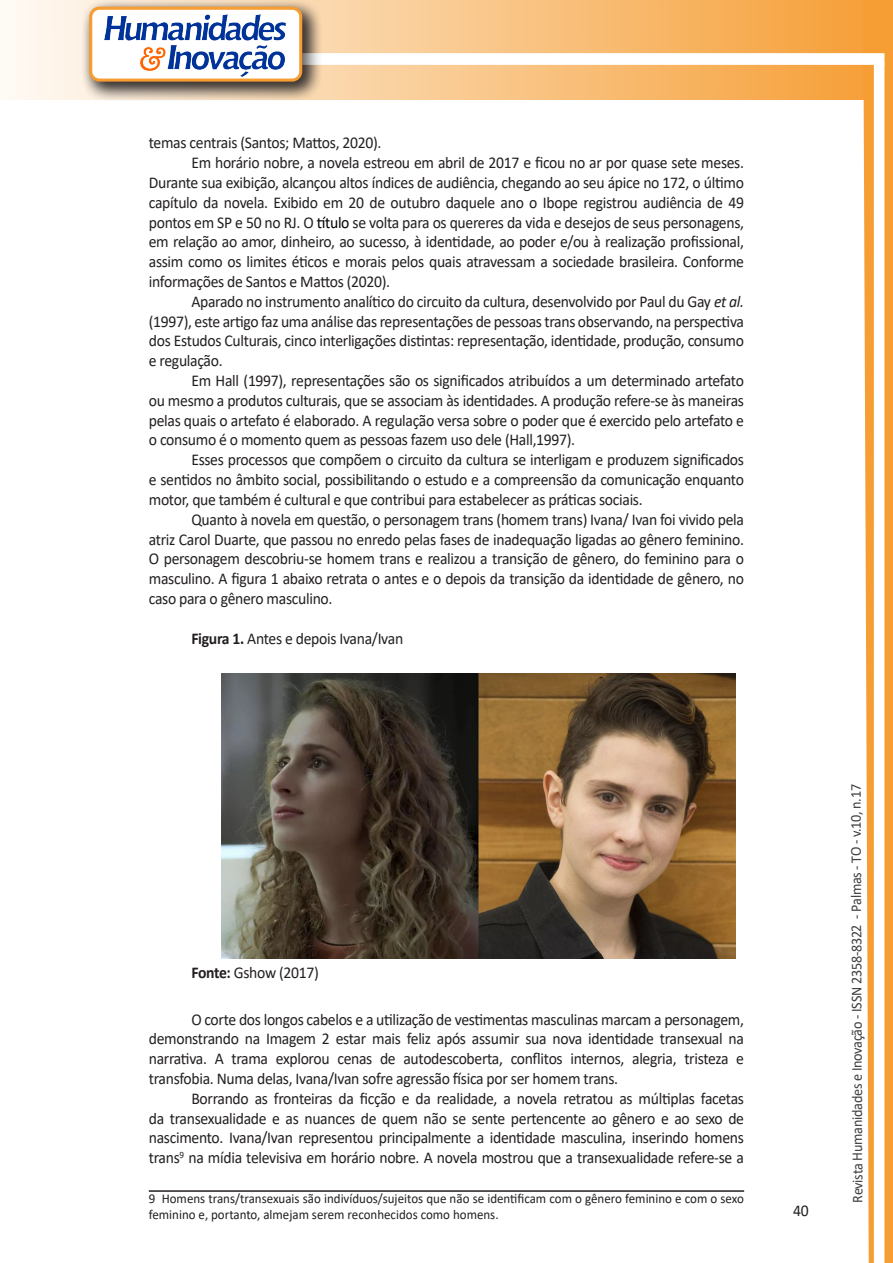
<style>
.page{position:relative;width:893px;height:1263px;background:#fff}
.page>*{position:absolute;margin:0;border:0;box-sizing:border-box;transform-origin:0 0}
.texto{font:16.5px/19.8px "Calibri";letter-spacing:-.02em;color:#231f20;text-align:justify;scale:.95 1}
.t1{font:15px "Calibri";letter-spacing:-.025em;color:#3e3e3f;scale:.95 1}
.Rodapé{font:13.5px/16.2px "Calibri";color:#231f20;scale:.96 1}
.s1{color:#000}
.s2{font-style:italic}
.s3{font-weight:700}
</style>
<div class="page">
<svg style="left:5px;top:0;width:858px;height:100px;background:#f9c484"></svg>
<div style="left:302px;top:53px;width:582px;height:12px;background:#fff;border:2px solid #fff"></div>
<svg style="left:863px;top:0;width:30px;height:1263px"></svg>
<div style="left:81px;top:0;width:241px;height:102px;background:#231f20;opacity:.75"></div>
<div style="left:91px;top:8px;width:210px;height:72px;background:#fff;border-radius:9px"></div>
<img style="left:104px;top:14px;width:181px;height:62px">
<div style="left:89px;top:7px;width:213px;height:75px;border:3px solid #f69e34;border-radius:9px"></div>
<img style="left:221px;top:673px;width:514px;height:285px">
<hr style="left:149px;top:1190px;width:595px;height:2px;background:#231f20">
<p class="texto" style="left:149px;top:133px;width:246px">temas centrais (Santos; Mattos, 2020).</p>
<p class="texto" style="left:149px;top:152px;width:628px;text-indent:43px">Em horário nobre, a novela estreou em abril de 2017 e ficou no ar por quase sete meses.<br>Durante sua exibição, alcançou altos índices de audiência, chegando ao seu ápice no 172, o último capítulo da novela. Exibido em 20 de outubro daquele ano o Ibope registrou audiência de 49 pontos em SP e 50 no RJ. O <span class="s1">título</span> se volta para os quereres da vida e desejos de seus personagens, em relação ao amor, dinheiro, ao sucesso, à identidade, ao poder e/ou à realização profissional, assim como os limites éticos e morais pelos quais atravessam a sociedade brasileira. Conforme informações de Santos e Mattos (2020).</p>
<p class="texto" style="left:149px;top:291px;width:628px;text-indent:43px">Aparado no instrumento analítico do circuito da cultura, desenvolvido por Paul du Gay <span class="s2">et al. </span>(1997), este artigo faz uma análise das representações de pessoas trans observando, na perspectiva dos Estudos Culturais, cinco interligações distintas: representação, identidade, produção, consumo e regulação.</p>
<p class="texto" style="left:149px;top:370px;width:628px;text-indent:43px">Em Hall (1997), representações são os significados atribuídos a um determinado artefato ou mesmo a produtos culturais, que se associam às identidades. A produção refere-se às maneiras pelas quais o artefato é elaborado. A regulação versa sobre o poder que é exercido pelo artefato e o consumo é o momento quem as pessoas fazem uso dele (Hall,1997).</p>
<p class="texto" style="left:149px;top:449px;width:628px;text-indent:43px">Esses processos que compõem o circuito da cultura se interligam e produzem significados e sentidos no âmbito social, possibilitando o estudo e a compreensão da comunicação enquanto motor, que também é cultural e que contribui para estabelecer as práticas sociais.</p>
<p class="texto" style="left:149px;top:509px;width:628px;text-indent:43px">Quanto à novela em questão, o personagem trans (homem trans) Ivana/ Ivan foi vivido pela atriz Carol Duarte, que passou no enredo pelas fases de inadequação ligadas ao gênero feminino.<br>O personagem descobriu-se homem trans e realizou a transição de gênero, do feminino para o masculino. A figura 1 abaixo retrata o antes e o depois da transição da identidade de gênero, no caso para o gênero masculino.</p>
<p class="texto" style="left:191px;top:628px;width:225px"><span class="s3">Figura 1.</span> Antes e depois Ivana/Ivan</p>
<p class="texto" style="left:191px;top:962px;width:136px"><span class="s3">Fonte:</span> Gshow (2017)</p>
<p class="texto" style="left:149px;top:1009px;width:628px;text-indent:43px">O corte dos longos cabelos e a utilização de vestimentas masculinas marcam a personagem, demonstrando na Imagem 2 estar mais feliz após assumir sua nova identidade transexual na narrativa. A trama explorou cenas de autodescoberta, conflitos internos, alegria, tristeza e transfobia. Numa delas, Ivana/Ivan sofre agressão física por ser homem trans.</p>
<p class="texto" style="left:149px;top:1088px;width:628px;text-indent:43px">Borrando as fronteiras da ficção e da realidade, a novela retratou as múltiplas facetas da transexualidade e as nuances de quem não se sente pertencente ao gênero e ao sexo de nascimento. Ivana/Ivan representou principalmente a identidade masculina, inserindo homens trans<sup>9</sup> na mídia televisiva em horário nobre. A novela mostrou que a transexualidade refere-se a</p>
<p class="Rodapé" style="left:149px;top:1190px;width:621px">9 Homens trans/transexuais são indivíduos/sujeitos que não se identificam com o gênero feminino e com o sexo feminino e, portanto, almejam serem reconhecidos como homens.</p>
<p class="texto" style="left:793px;top:1200px;width:18px">40</p>
<p class="t1" style="left:846px;top:1203px;width:442px;rotate:-90deg">Revista Humanidades e Inovação - ISSN 2358-8322 - Palmas - TO - v.10, n.17</p>
</div>
